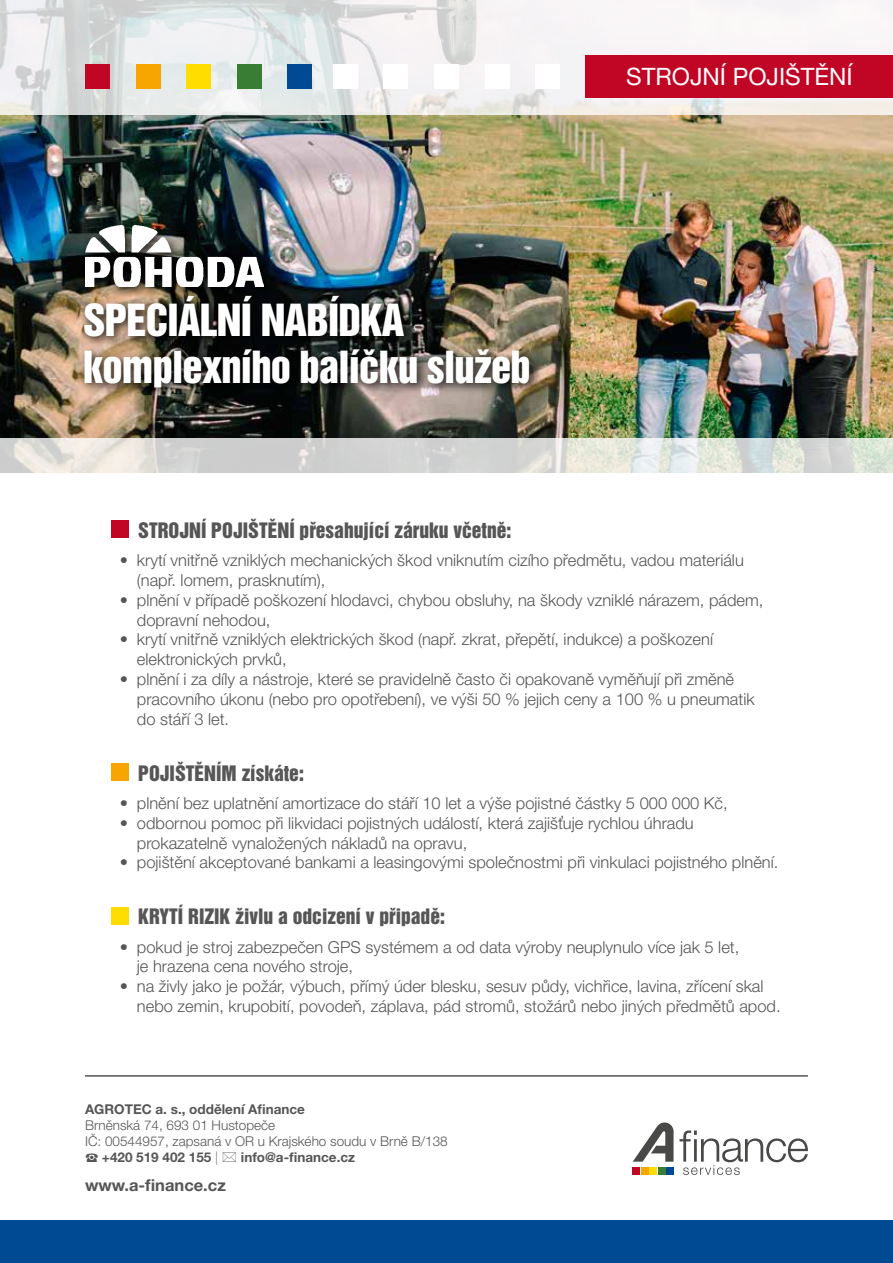
<style>
.page{position:relative;width:893px;height:1263px;background:#fff}
.page>*{position:absolute;margin:0;border:0;box-sizing:border-box;transform-origin:0 0}
.t1{font:40.5px/46.5px "Helvetica Inserat CE";letter-spacing:-.02em;color:#fff}
.t2{font:24px "Helvetica Neue CE";color:#fff}
.t3{font:19.5px "Helvetica Inserat CE";color:#565656}
.t4{font:300 16.5px/19.8px "Helvetica Neue CE";color:#565656}
.t5{font:700 16.5px "Helvetica Neue CE";color:#565656}
.t6{font:300 13.5px "Helvetica Neue CE";color:#565656}
.t7{font:700 13.5px "Helvetica Neue CE";color:#565656}
.s1{font-weight:100}
</style>
<div class="page">
<img style="left:0;top:115px;width:893px;height:323px">
<svg style="left:0;top:0;width:893px;height:115px;fill:#f2f1f3"></svg>
<svg style="left:0;top:438px;width:893px;height:34px;background:#dadbd7"></svg>
<svg style="left:633px;top:1122px;width:175px;height:53px"></svg>
<div style="left:658px;top:1167px;width:7px;height:8px;background:#387d33"></div>
<div style="left:649px;top:1167px;width:8px;height:8px;background:#fd0"></div>
<div style="left:641px;top:1167px;width:7px;height:8px;background:#f7a600"></div>
<div style="left:633px;top:1167px;width:7px;height:8px;background:#c10525"></div>
<div style="left:666px;top:1167px;width:7px;height:8px;background:#004993"></div>
<div style="left:287px;top:64px;width:25px;height:25px;background:#004993"></div>
<div style="left:186px;top:64px;width:25px;height:25px;background:#fd0"></div>
<div style="left:136px;top:64px;width:24px;height:25px;background:#f7a600"></div>
<div style="left:85px;top:64px;width:25px;height:25px;background:#c10525"></div>
<div style="left:237px;top:64px;width:25px;height:25px;background:#387d33"></div>
<div style="left:535px;top:64px;width:25px;height:25px;background:#fff"></div>
<div style="left:434px;top:64px;width:25px;height:25px;background:#fff"></div>
<div style="left:383px;top:64px;width:25px;height:25px;background:#fff"></div>
<div style="left:333px;top:64px;width:25px;height:25px;background:#fff"></div>
<div style="left:485px;top:64px;width:24px;height:25px;background:#fff"></div>
<div style="left:78px;top:290px;width:464px;height:109px;background:#000;opacity:.85"></div>
<hr style="left:85px;top:1075px;width:723px;height:1px;background:#565656">
<div style="left:0;top:1220px;width:893px;height:43px;background:#004993"></div>
<div style="left:586px;top:56px;width:307px;height:42px;background:#c10525"></div>
<div style="left:111px;top:521px;width:17px;height:17px;background:#c10525"></div>
<div style="left:111px;top:764px;width:17px;height:17px;background:#f7a600"></div>
<div style="left:111px;top:907px;width:17px;height:17px;background:#fd0"></div>
<div style="left:79px;top:219px;width:196px;height:79px;background:#000;opacity:.85"></div>
<img style="left:85px;top:225px;width:178px;height:61px">
<h1 class="t1" style="left:83px;top:299px;width:449px">SPECIÁLNÍ NABÍDKA komplexního balíčku služeb</h1>
<h2 class="t2" style="left:626px;top:62px;width:228px">STROJNÍ POJIŠTĚNÍ</h2>
<p class="t3" style="left:138px;top:518px;width:375px">STROJNÍ POJIŠTĚNÍ přesahující záruku včetně:</p>
<p class="t4" style="left:137px;top:552px;width:608px;text-indent:-17px">• krytí vnitřně vzniklých mechanických škod vniknutím cizího předmětu, vadou materiálu (např. lomem, prasknutím),</p>
<p class="t4" style="left:137px;top:591px;width:628px;text-indent:-17px">• plnění v případě poškození hlodavci, chybou obsluhy, na škody vzniklé nárazem, pádem, dopravní nehodou,</p>
<p class="t4" style="left:137px;top:631px;width:578px;text-indent:-17px">• krytí vnitřně vzniklých elektrických škod (např. zkrat, přepětí, indukce) a poškození elektronických prvků,</p>
<p class="t4" style="left:137px;top:671px;width:619px;text-indent:-17px">• plnění i za díly a nástroje, které se pravidelně často či opakovaně vyměňují při změně pracovního úkonu (nebo pro opotřebení), ve výši 50 % jejich ceny a 100 % u pneumatik do stáří 3 let.</p>
<p class="t3" style="left:138px;top:761px;width:167px">POJIŠTĚNÍM získáte:</p>
<p class="t4" style="left:120px;top:794px;width:609px">• plnění bez uplatnění amortizace do stáří 10 let a výše pojistné částky 5 000 000 Kč,</p>
<p class="t4" style="left:137px;top:814px;width:558px;text-indent:-17px">• odbornou pomoc při likvidaci pojistných událostí, která zajišťuje rychlou úhradu prokazatelně vynaložených nákladů na opravu,</p>
<p class="t4" style="left:120px;top:854px;width:660px">• pojištění akceptované bankami a leasingovými společnostmi při vinkulaci pojistného plnění.</p>
<p class="t3" style="left:138px;top:905px;width:308px">KRYTÍ RIZIK živlu a odcizení v připadě:</p>
<p class="t4" style="left:137px;top:938px;width:604px;text-indent:-17px">• pokud je stroj zabezpečen GPS systémem a od data výroby neuplynulo více jak 5 let, je hrazena cena nového stroje,</p>
<p class="t4" style="left:137px;top:978px;width:645px;text-indent:-17px">• na živly jako je požár, výbuch, přímý úder blesku, sesuv půdy, vichřice, lavina, zřícení skal nebo zemin, krupobití, povodeň, záplava, pád stromů, stožárů nebo jiných předmětů apod.</p>
<p class="t7" style="left:85px;top:1101px;width:221px">AGROTEC a. s., oddělení Afinance</p>
<p class="t6" style="left:85px;top:1117px;width:192px">Brněnská 74, 693 01 Hustopeče</p>
<p class="t6" style="left:85px;top:1133px;width:364px">IČ: 00544957, zapsaná v OR u Krajského soudu v Brně B/138</p>
<p class="t7" style="left:102px;top:1149px;width:118px">+420 519 402 155 <span class="s1">|</span></p>
<p class="t7" style="left:241px;top:1149px;width:116px">info@a-finance.cz</p>
<p class="t5" style="left:85px;top:1175px;width:142px">www.a-finance.cz</p>
</div>
